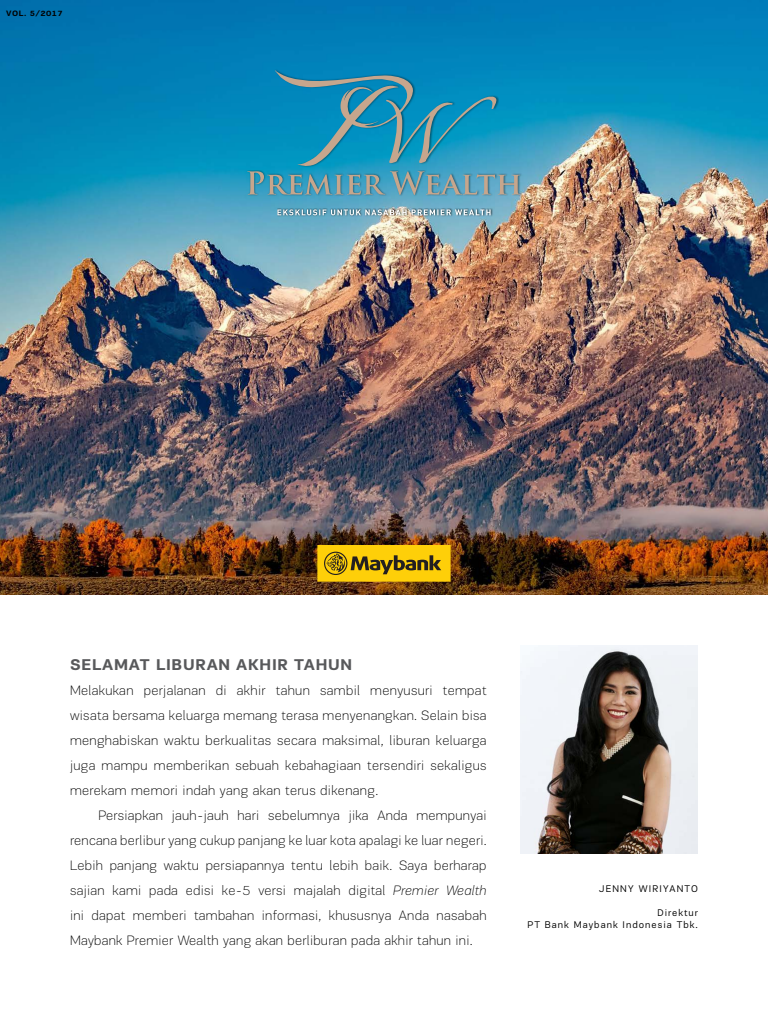
<style>
.page{position:relative;width:768px;height:1024px;background:#fff}
.page>*{position:absolute;margin:0;border:0;box-sizing:border-box;transform-origin:0 0}
.t1{font:700 16px "PF Encore Sans Pro";letter-spacing:.045em;color:#58595b}
.t2{font:100 14px/25px "PF Encore Sans Pro";letter-spacing:.02em;color:#000;text-align:justify}
.t3{font:10px/12px "PF Encore Sans Pro";letter-spacing:.1em;color:#000;text-align:right}
.t4{font:10px "PF Encore Sans Pro";letter-spacing:.12em;color:#000}
.t5{font:700 8px "PF Encore Sans Pro";letter-spacing:.05em;color:#000}
.s1{font-style:italic}
</style>
<div class="page">
<img style="left:0;top:0;width:768px;height:595px">
<div style="left:274px;top:68px;width:225px;height:100px;background:#0085bd"></div>
<div style="left:277px;top:208px;width:216px;height:9px;background:#000;opacity:.7"></div>
<svg style="left:277px;top:209px;width:214px;height:6px"></svg>
<div style="left:247px;top:170px;width:276px;height:27px;background:#000;opacity:.4"></div>
<svg style="left:247px;top:70px;width:274px;height:125px"></svg>
<img style="left:520px;top:645px;width:178px;height:208px">
<div style="left:317px;top:545px;width:134px;height:37px;background:#fecf09"></div>
<svg style="left:324px;top:552px;width:117px;height:23px"></svg>
<p class="t5" style="left:6px;top:8px;width:58px">VOL. 5/2017</p>
<p class="t1" style="left:70px;top:655px;width:284px">SELAMAT LIBURAN AKHIR TAHUN</p>
<p class="t2" style="left:70px;top:678px;width:418px">Melakukan perjalanan di akhir tahun sambil menyusuri tempat wisata bersama keluarga memang terasa menyenangkan. Selain bisa menghabiskan waktu berkualitas secara maksimal, liburan keluarga juga mampu memberikan sebuah kebahagiaan tersendiri sekaligus merekam memori indah yang akan terus dikenang.</p>
<p class="t2" style="left:70px;top:803px;width:418px;text-indent:28px">Persiapkan jauh-jauh hari sebelumnya jika Anda mempunyai rencana berlibur yang cukup panjang ke luar kota apalagi ke luar negeri.<br>Lebih panjang waktu persiapannya tentu lebih baik. Saya berharap sajian kami pada edisi ke-5 versi majalah digital <span class="s1">Premier Wealth </span>ini dapat memberi tambahan informasi, khususnya Anda nasabah Maybank Premier Wealth yang akan berliburan pada akhir tahun ini.</p>
<p class="t4" style="left:599px;top:883px;width:100px">JENNY WIRIYANTO</p>
<p class="t3" style="left:528px;top:907px;width:172px">Direktur<br>PT Bank Maybank Indonesia Tbk.</p>
</div>
